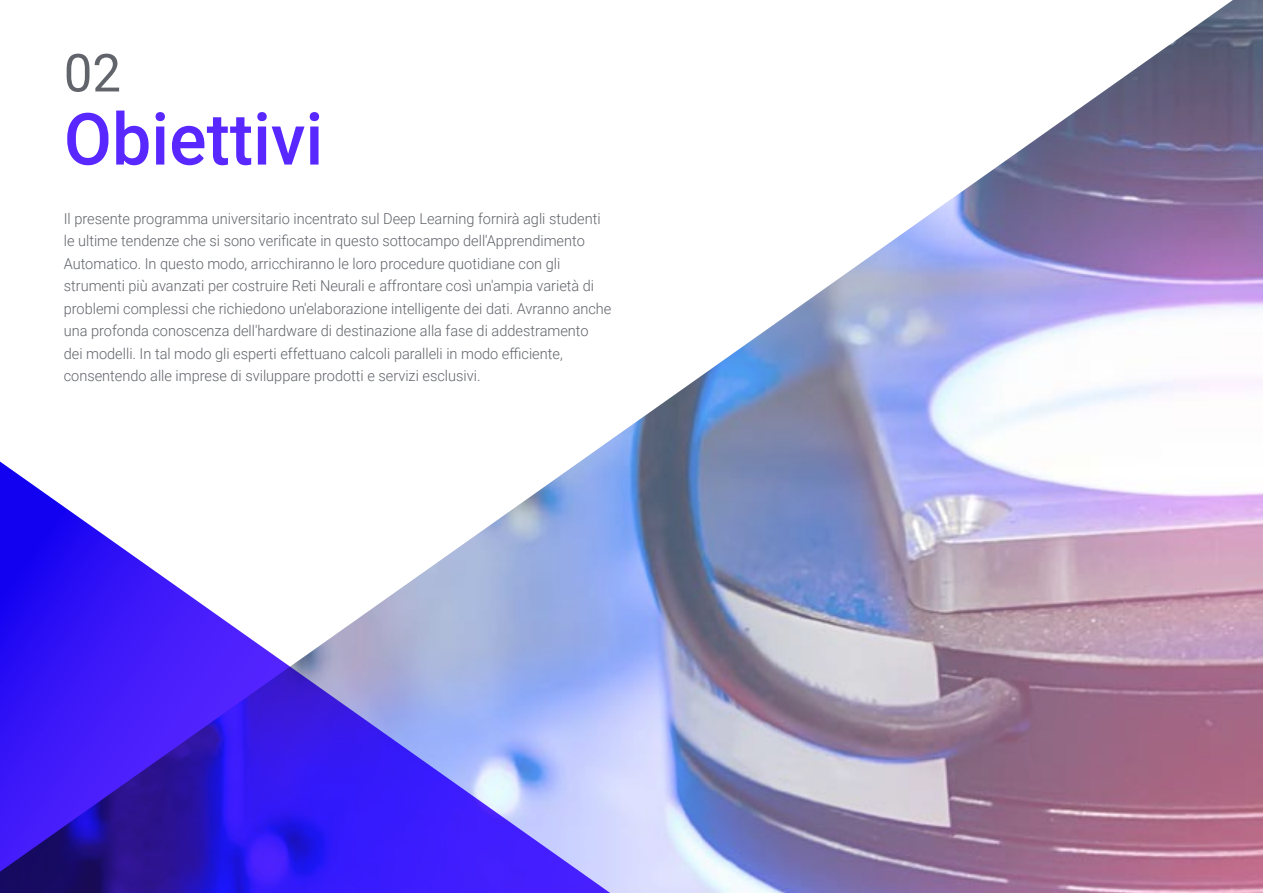
<style>
.page{position:relative;width:1263px;height:893px;background:#fff}
.page>*{position:absolute;margin:0;border:0;box-sizing:border-box;transform-origin:0 0}
.t1{font:500 72px "Roboto";color:#5927ff}
.t2{font:52.5px "Roboto";color:#61646a}
.t3{font:300 15px/22.5px "Roboto";color:#61646a}
</style>
<div class="page">
<img style="left:602px;top:0;width:661px;height:893px">
<svg style="left:0;top:446px;width:640px;height:447px"></svg>
<h2 class="t2" style="left:64px;top:36px;width:59px">02</h2>
<h1 class="t1" style="left:64px;top:89px;width:261px">Obiettivi</h1>
<p class="t3" style="left:64px;top:207px;width:549px">Il presente programma universitario incentrato sul Deep Learning fornirà agli studenti le ultime tendenze che si sono verificate in questo sottocampo dell'Apprendimento Automatico. In questo modo, arricchiranno le loro procedure quotidiane con gli strumenti più avanzati per costruire Reti Neurali e affrontare così un'ampia varietà di problemi complessi che richiedono un'elaborazione intelligente dei dati. Avranno anche una profonda conoscenza dell'hardware di destinazione alla fase di addestramento<br>dei modelli. In tal modo gli esperti effettuano calcoli paralleli in modo efficiente, consentendo alle imprese di sviluppare prodotti e servizi esclusivi.</p>
</div>
